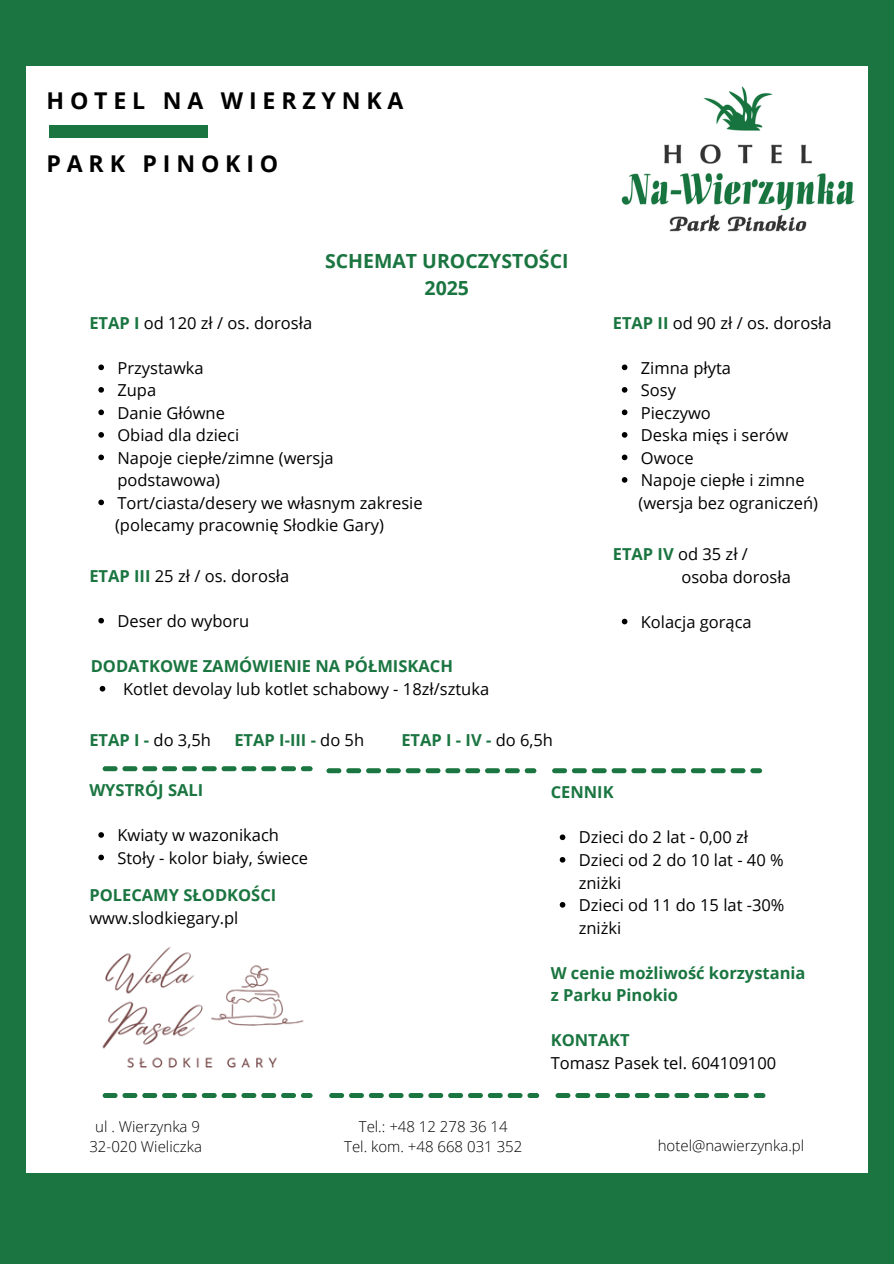
<style>
.page{position:relative;width:894px;height:1264px;background:#fff}
.page>*{position:absolute;margin:0;border:0;box-sizing:border-box;transform-origin:0 0}
.t1{font:700 23.1px "Open Sans";letter-spacing:.25em;color:#000}
.t2{font:700 19.5px/27px "Open Sans";color:#1a7540;text-align:center}
.t3{font:16.5px/22.5px "Open Sans";color:#000}
.t4{font:700 16.5px/22.5px "Open Sans";color:#1a7540}
.t5{font:300 15px "Open Sans";color:#000}
.s1{font-weight:700;color:#1a7540}
.s2{font-weight:400;color:#000}
</style>
<div class="page">
<div style="left:0;top:0;width:893px;height:1263px;background:#1a7540"></div>
<div style="left:26px;top:66px;width:841px;height:1106px;background:#fff"></div>
<div style="left:49px;top:125px;width:159px;height:13px;background:#1a7540"></div>
<img style="left:621px;top:86px;width:234px;height:146px">
<svg style="left:364px;top:1093px;width:176px;height:80px"></svg>
<svg style="left:98px;top:618px;width:6px;height:5px"></svg>
<svg style="left:621px;top:618px;width:6px;height:6px"></svg>
<svg style="left:554px;top:1093px;width:212px;height:80px"></svg>
<svg style="left:326px;top:768px;width:211px;height:6px"></svg>
<img style="left:39px;top:947px;width:325px;height:226px">
<svg style="left:98px;top:364px;width:6px;height:6px"></svg>
<svg style="left:98px;top:387px;width:6px;height:5px"></svg>
<svg style="left:98px;top:409px;width:6px;height:6px"></svg>
<svg style="left:98px;top:432px;width:6px;height:5px"></svg>
<svg style="left:98px;top:454px;width:6px;height:6px"></svg>
<svg style="left:98px;top:499px;width:6px;height:6px"></svg>
<svg style="left:621px;top:364px;width:6px;height:6px"></svg>
<svg style="left:621px;top:387px;width:6px;height:5px"></svg>
<svg style="left:621px;top:409px;width:6px;height:6px"></svg>
<svg style="left:621px;top:432px;width:6px;height:5px"></svg>
<svg style="left:621px;top:454px;width:6px;height:6px"></svg>
<svg style="left:621px;top:477px;width:6px;height:5px"></svg>
<svg style="left:552px;top:768px;width:211px;height:95px"></svg>
<svg style="left:559px;top:902px;width:6px;height:5px"></svg>
<svg style="left:98px;top:685px;width:215px;height:176px"></svg>
<p class="t1" style="left:47px;top:84px;width:358px">HOTEL NA WIERZYNKA</p>
<h1 class="t1" style="left:47px;top:147px;width:233px">PARK PINOKIO</h1>
<p class="t2" style="left:325px;top:247px;width:245px">SCHEMAT UROCZYSTOŚCI<br>2025</p>
<p class="t3" style="left:89px;top:311px;width:224px"><span class="s1">ETAP I</span> od 120 zł / os. dorosła</p>
<p class="t3" style="left:117px;top:356px;width:88px">Przystawka</p>
<p class="t3" style="left:117px;top:378px;width:40px">Zupa</p>
<p class="t3" style="left:117px;top:401px;width:109px">Danie Główne</p>
<p class="t3" style="left:117px;top:423px;width:123px">Obiad dla dzieci</p>
<p class="t3" style="left:117px;top:446px;width:218px">Napoje ciepłe/zimne (wersja podstawowa)</p>
<p class="t3" style="left:117px;top:491px;width:306px">Tort/ciasta/desery we własnym zakresie</p>
<p class="t3" style="left:115px;top:513px;width:270px">(polecamy pracownię Słodkie Gary)</p>
<p class="t3" style="left:89px;top:564px;width:201px"><span class="s1">ETAP III</span> 25 zł / os. dorosła</p>
<p class="t3" style="left:117px;top:609px;width:133px">Deser do wyboru</p>
<p class="t4" style="left:91px;top:654px;width:363px">DODATKOWE ZAMÓWIENIE NA PÓŁMISKACH</p>
<p class="t3" style="left:123px;top:677px;width:367px">Kotlet devolay lub kotlet schabowy - 18zł/sztuka</p>
<h4 class="t4" style="left:89px;top:728px;width:123px">ETAP I - <span class="s2">do 3,5h</span></h4>
<p class="t4" style="left:401px;top:728px;width:153px">ETAP I - IV - <span class="s2">do 6,5h</span></p>
<p class="t4" style="left:234px;top:728px;width:131px">ETAP I-III - <span class="s2">do 5h</span></p>
<p class="t3" style="left:612px;top:311px;width:220px"><span class="s1">ETAP II</span> od 90 zł / os. dorosła</p>
<p class="t3" style="left:640px;top:356px;width:92px">Zimna płyta</p>
<h3 class="t3" style="left:640px;top:378px;width:37px">Sosy</h3>
<p class="t3" style="left:640px;top:401px;width:72px">Pieczywo</p>
<p class="t3" style="left:640px;top:423px;width:149px">Deska mięs i serów</p>
<p class="t3" style="left:640px;top:446px;width:54px">Owoce</p>
<p class="t3" style="left:640px;top:468px;width:165px">Napoje ciepłe i zimne</p>
<p class="t3" style="left:638px;top:491px;width:181px">(wersja bez ograniczeń)</p>
<p class="t3" style="left:612px;top:542px;width:137px"><span class="s1">ETAP IV</span> od 35 zł /</p>
<p class="t3" style="left:681px;top:565px;width:111px">osoba dorosła</p>
<p class="t3" style="left:640px;top:610px;width:112px">Kolacja gorąca</p>
<p class="t4" style="left:89px;top:778px;width:115px">WYSTRÓJ SALI</p>
<p class="t3" style="left:117px;top:823px;width:163px">Kwiaty w wazonikach</p>
<p class="t3" style="left:117px;top:846px;width:192px">Stoły - kolor biały, świece</p>
<p class="t4" style="left:89px;top:883px;width:188px">POLECAMY SŁODKOŚCI</p>
<p class="t3" style="left:89px;top:906px;width:150px">www.slodkiegary.pl</p>
<h1 class="t5" style="left:95px;top:1116px;width:106px">ul . Wierzynka 9</h1>
<p class="t5" style="left:89px;top:1136px;width:114px">32-020 Wieliczka</p>
<p class="t4" style="left:550px;top:780px;width:64px">CENNIK</p>
<p class="t3" style="left:578px;top:825px;width:171px">Dzieci do 2 lat - 0,00 zł</p>
<h3 class="t3" style="left:578px;top:848px;width:206px">Dzieci od 2 do 10 lat - 40 % zniżki</h3>
<p class="t3" style="left:578px;top:893px;width:207px">Dzieci od 11 do 15 lat -30% zniżki</p>
<p class="t4" style="left:550px;top:960px;width:256px">W cenie możliwość korzystania z Parku Pinokio</p>
<h3 class="t4" style="left:550px;top:1028px;width:80px">KONTAKT</h3>
<p class="t3" style="left:550px;top:1050px;width:227px">Tomasz Pasek tel. 604109100</p>
<h2 class="t5" style="left:359px;top:1116px;width:150px">Tel.: +48 12 278 36 14</h2>
<p class="t5" style="left:344px;top:1136px;width:180px">Tel. kom. +48 668 031 352</p>
<p class="t5" style="left:657px;top:1134px;width:148px">hotel@nawierzynka.pl</p>
</div>
